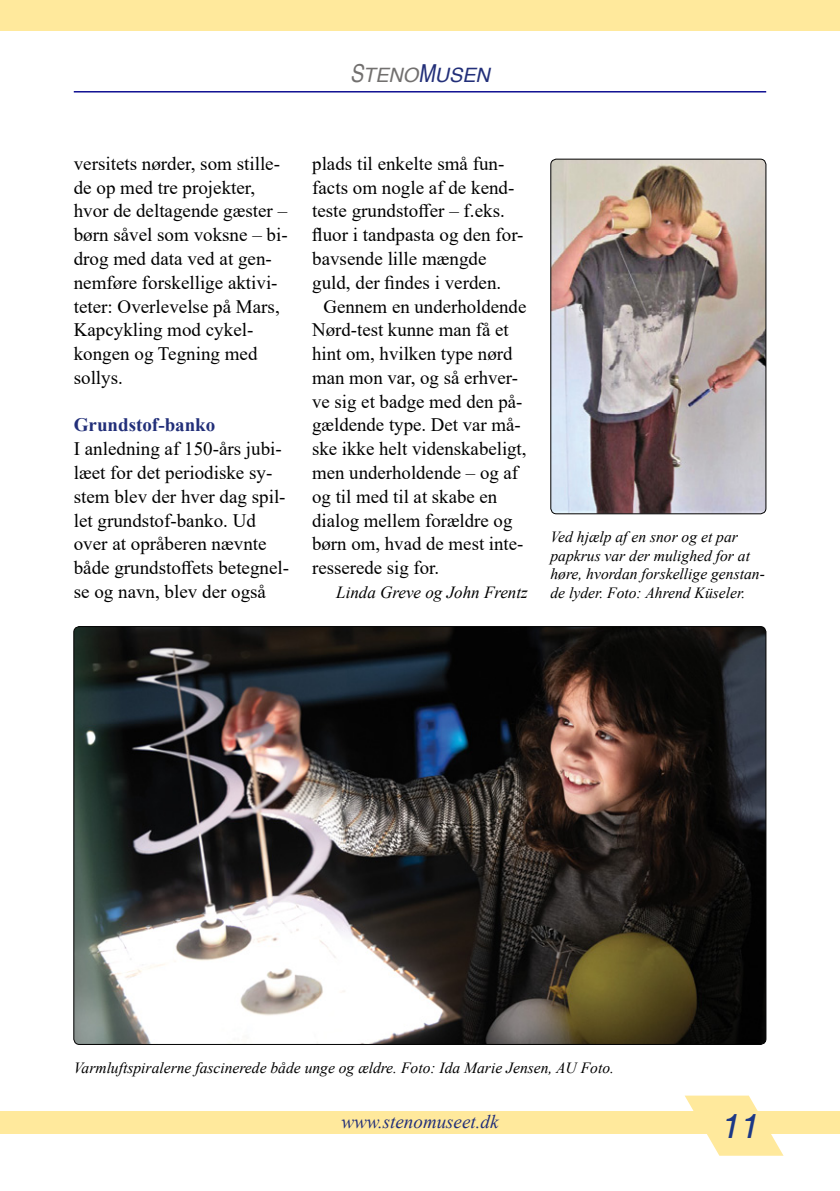
<style>
.page{position:relative;width:840px;height:1191px;background:#fff}
.page>*{position:absolute;margin:0;border:0;box-sizing:border-box;transform-origin:0 0}
.t1{font:italic 34px "Helvetica";color:#1c3886}
.t2{font:italic 19.8px "Helvetica";color:#72706f}
.t3{font:19px/23.8px "Times New Roman";color:#000}
.t4{font:italic 19px "Times New Roman";color:#222f79}
.t5{font:700 19px "Times New Roman";color:#222f79}
.t6{font:italic 17px "Times New Roman";color:#000}
.t7{font:italic 15.6px/18.6px "Times New Roman";color:#000}
.s1{font-size:24.8px}
.s2{font-size:24.8px;color:#222f79}
.s3{color:#222f79}
</style>
<div class="page">
<img style="left:551px;top:159px;width:214px;height:354px">
<div style="left:550px;top:159px;width:215px;height:355px;border:1px solid #000;border-radius:6px"></div>
<img style="left:74px;top:626px;width:691px;height:418px">
<hr style="left:74px;top:91px;width:691px;height:1px;background:#00008b">
<div style="left:0;top:1111px;width:839px;height:23px;background:#ffe99c"></div>
<div style="left:0;top:0;width:839px;height:30px;background:#ffe99c"></div>
<svg style="left:685px;top:1095px;width:98px;height:60px"></svg>
<p class="t2" style="left:350px;top:64px;width:141px"><span class="s1">S</span>TENO<span class="s2">M</span><span class="s3">USEN</span></p>
<p class="t3" style="left:74px;top:151px;width:215px">versitets nørder, som stille&shy;de op med tre projekter, hvor de deltagende gæster – børn såvel som voksne – bi&shy;drog med data ved at gen&shy;nemføre forskellige aktivi&shy;teter: Overlevelse på Mars,<br>Kapcykling mod cykel&shy;kongen og Tegning med sollys.</p>
<p class="t5" style="left:74px;top:411px;width:143px">Grundstof-banko</p>
<p class="t3" style="left:74px;top:436px;width:217px">I anledning af 150-års jubi&shy;læet for det periodiske sy&shy;stem blev der hver dag spil&shy;let grundstof-banko. Ud over at opråberen nævnte både grundstoffets betegnel&shy;se og navn, blev der også</p>
<p class="t3" style="left:312px;top:151px;width:194px">plads til enkelte små fun-</p>
<p class="t3" style="left:312px;top:175px;width:204px">facts om nogle af de kend-</p>
<p class="t3" style="left:312px;top:198px;width:194px">teste grundstoffer – f.eks.</p>
<p class="t3" style="left:312px;top:222px;width:213px">fluor i tandpasta og den for-</p>
<p class="t3" style="left:312px;top:246px;width:176px">bavsende lille mængde</p>
<p class="t3" style="left:312px;top:270px;width:190px">guld, der findes i verden.</p>
<p class="t3" style="left:323px;top:294px;width:204px">Gennem en underholdende</p>
<p class="t3" style="left:312px;top:317px;width:198px">Nørd-test kunne man få et</p>
<p class="t3" style="left:312px;top:341px;width:202px">hint om, hvilken type nørd</p>
<p class="t3" style="left:312px;top:365px;width:207px">man mon var, og så erhver-</p>
<p class="t3" style="left:312px;top:389px;width:211px">ve sig et badge med den på-</p>
<p class="t3" style="left:312px;top:412px;width:210px">gældende type. Det var må-</p>
<p class="t3" style="left:312px;top:436px;width:216px">ske ikke helt videnskabeligt,</p>
<p class="t3" style="left:312px;top:460px;width:207px">men underholdende – og af</p>
<p class="t3" style="left:312px;top:484px;width:186px">og til med til at skabe en</p>
<p class="t3" style="left:312px;top:507px;width:202px">dialog mellem forældre og</p>
<p class="t3" style="left:312px;top:531px;width:213px">børn om, hvad de mest inte-</p>
<p class="t3" style="left:312px;top:555px;width:128px">resserede sig for.</p>
<p class="t6" style="left:336px;top:580px;width:193px">Linda Greve og John Frentz</p>
<p class="t7" style="left:550px;top:527px;width:216px">Ved hjælp af en snor og et par papkrus var der mulighed for at høre, hvordan forskellige genstan&shy;de lyder. Foto: Ahrend Küseler.</p>
<p class="t7" style="left:74px;top:1057px;width:541px">Varmluftspiralerne fascinerede både unge og ældre. Foto: Ida Marie Jensen, AU Foto.</p>
<p class="t4" style="left:341px;top:1108px;width:158px">www.stenomuseet.dk</p>
<h1 class="t1" style="left:719px;top:1106px;width:39px">11</h1>
</div>
